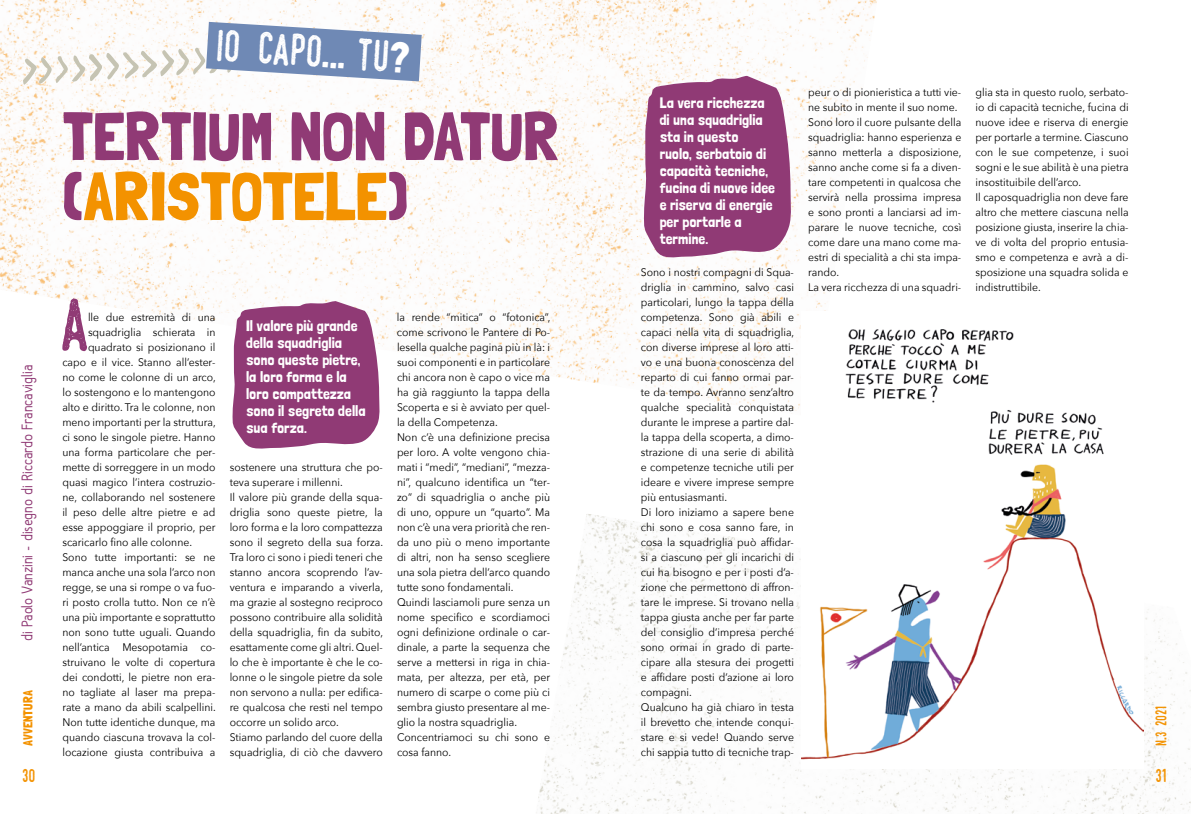
<style>
.page{position:relative;width:1191px;height:814px;background:#fff}
.page>*{position:absolute;margin:0;border:0;box-sizing:border-box;transform-origin:0 0}
.t1{font:72.7px "Swistblnk Monthoers";color:#903a75}
.t2{font:68px/60px "Londrina Solid";letter-spacing:-.015em;color:#903a75}
.t3{font:43.5px "Swistblnk Monthoers";color:#fff}
.t4{font:18px "Swistblnk Monthoers";color:#f39200}
.t5{font:16px "Hallo Sans";letter-spacing:-.005em;color:#903a75}
.t6{font:15px/17px "Londrina Solid";color:#fff}
.t7{font:15px "Swistblnk Monthoers";color:#f39200}
.t8{font:13px "Londrina Solid";color:#f39200}
.t9{font:11px/15px "Avenir Next";color:#000;scale:.95 1}
.s1{font-family:"Londrina Solid"}
.s2{color:#f39200}
</style>
<div class="page">
<img style="left:536px;top:514px;width:655px;height:300px">
<img style="left:0;top:0;width:877px;height:414px">
<svg style="left:23px;top:22px;width:399px;height:63px"></svg>
<img style="left:801px;top:312px;width:342px;height:456px">
<svg style="left:232px;top:301px;width:148px;height:148px;background:#9c4f84"></svg>
<svg style="left:643px;top:76px;width:149px;height:185px;background:#9e5386"></svg>
<h3 class="t3" style="left:217px;top:19px;width:195px;rotate:3deg">io capo<span class="s1">...</span> tu<span class="s1">?</span></h3>
<h2 class="t2" style="left:62px;top:105px;width:500px">TERTIUM NON DATUR (<span class="s2">ARISTOTELE</span>)</h2>
<h3 class="t5" style="left:19px;top:641px;width:278px;rotate:-90deg">di Paolo Vanzini - disegno di Riccardo Francaviglia</h3>
<p class="t8" style="left:20px;top:746px;width:57px;rotate:-90deg">AVVENTURA</p>
<h1 class="t1" style="left:62px;top:280px;width:27px">a</h1>
<p class="t9" style="left:88px;top:309px;width:136px">lle due estremità di una</p>
<p class="t9" style="left:88px;top:324px;width:136px">squadriglia schierata in</p>
<p class="t9" style="left:88px;top:339px;width:136px">quadrato si posizionano il</p>
<p class="t9" style="left:62px;top:354px;width:163px">capo e il vice. Stanno all’ester-</p>
<p class="t9" style="left:62px;top:369px;width:163px">no come le colonne di un arco,</p>
<p class="t9" style="left:62px;top:384px;width:163px">lo sostengono e lo mantengono</p>
<p class="t9" style="left:62px;top:399px;width:163px">alto e diritto. Tra le colonne, non</p>
<p class="t9" style="left:62px;top:414px;width:163px">meno importanti per la struttura,</p>
<p class="t9" style="left:62px;top:429px;width:163px">ci sono le singole pietre. Hanno</p>
<p class="t9" style="left:62px;top:444px;width:163px">una forma particolare che per-</p>
<p class="t9" style="left:62px;top:459px;width:163px">mette di sorreggere in un modo</p>
<p class="t9" style="left:62px;top:474px;width:163px">quasi magico l’intera costruzio-</p>
<p class="t9" style="left:62px;top:489px;width:163px">ne, collaborando nel sostenere</p>
<p class="t9" style="left:62px;top:504px;width:163px">il peso delle altre pietre e ad</p>
<p class="t9" style="left:62px;top:519px;width:163px">esse appoggiare il proprio, per</p>
<p class="t9" style="left:62px;top:534px;width:138px">scaricarlo fino alle colonne.</p>
<p class="t9" style="left:62px;top:549px;width:163px">Sono tutte importanti: se ne</p>
<p class="t9" style="left:62px;top:564px;width:163px">manca anche una sola l’arco non</p>
<p class="t9" style="left:62px;top:579px;width:163px">regge, se una si rompe o va fuo-</p>
<p class="t9" style="left:62px;top:594px;width:163px">ri posto crolla tutto. Non ce n’è</p>
<p class="t9" style="left:62px;top:609px;width:163px">una più importante e soprattutto</p>
<p class="t9" style="left:62px;top:624px;width:163px">non sono tutte uguali. Quando</p>
<p class="t9" style="left:62px;top:639px;width:163px">nell’antica Mesopotamia co-</p>
<p class="t9" style="left:62px;top:654px;width:163px">struivano le volte di copertura</p>
<p class="t9" style="left:62px;top:669px;width:163px">dei condotti, le pietre non era-</p>
<p class="t9" style="left:62px;top:684px;width:163px">no tagliate al laser ma prepa-</p>
<p class="t9" style="left:62px;top:699px;width:163px">rate a mano da abili scalpellini.</p>
<p class="t9" style="left:62px;top:714px;width:163px">Non tutte identiche dunque, ma</p>
<p class="t9" style="left:62px;top:729px;width:163px">quando ciascuna trovava la col-</p>
<p class="t9" style="left:62px;top:744px;width:163px">locazione giusta contribuiva a</p>
<h3 class="t6" style="left:246px;top:317px;width:121px">Il valore più grande della squadriglia sono queste pietre, la loro forma e la loro compattezza sono il segreto della sua forza.</h3>
<p class="t9" style="left:230px;top:459px;width:163px">sostenere una struttura che po&shy;teva superare i millenni.<br>Il valore più grande della squa&shy;driglia sono queste pietre, la loro forma e la loro compattezza sono il segreto della sua forza.<br>Tra loro ci sono i piedi teneri che stanno ancora scoprendo l’av&shy;ventura e imparando a viverla, ma grazie al sostegno reciproco possono contribuire alla solidità della squadriglia, fin da subito, esattamente come gli altri. Quel&shy;lo che è importante è che le co&shy;lonne o le singole pietre da sole non servono a nulla: per edifica&shy;re qualcosa che resti nel tempo occorre un solido arco.<br>Stiamo parlando del cuore della squadriglia, di ciò che davvero</p>
<p class="t9" style="left:397px;top:309px;width:163px">la rende “mitica” o “fotonica”, come scrivono le Pantere di Po&shy;lesella qualche pagina più in là: i suoi componenti e in particolare chi ancora non è capo o vice ma ha già raggiunto la tappa della<br>Scoperta e si è avviato per quel&shy;la della Competenza.<br>Non c’è una definizione precisa per loro. A volte vengono chia&shy;mati i “medi”, “mediani”, “mezza&shy;ni”, qualcuno identifica un “ter&shy;zo” di squadriglia o anche più di uno, oppure un “quarto”. Ma non c’è una vera priorità che ren&shy;da uno più o meno importante di altri, non ha senso scegliere una sola pietra dell’arco quando tutte sono fondamentali.<br>Quindi lasciamoli pure senza un nome specifico e scordiamoci ogni definizione ordinale o car&shy;dinale, a parte la sequenza che serve a mettersi in riga in chia&shy;mata, per altezza, per età, per numero di scarpe o come più ci sembra giusto presentare al me&shy;glio la nostra squadriglia.<br>Concentriamoci su chi sono e cosa fanno.</p>
<h3 class="t6" style="left:659px;top:94px;width:117px">La vera ricchezza di una squadriglia sta in questo<br>ruolo, serbatoio di capacità tecniche, fucina di nuove idee e riserva di energie per portarle a termine.</h3>
<p class="t9" style="left:641px;top:264px;width:163px">Sono i nostri compagni di Squa&shy;driglia in cammino, salvo casi particolari, lungo la tappa della competenza. Sono già abili e capaci nella vita di squadriglia, con diverse imprese al loro atti&shy;vo e una buona conoscenza del reparto di cui fanno ormai par&shy;te da tempo. Avranno senz’altro qualche specialità conquistata durante le imprese a partire dal&shy;la tappa della scoperta, a dimo&shy;strazione di una serie di abilità e competenze tecniche utili per ideare e vivere imprese sempre più entusiasmanti.<br>Di loro iniziamo a sapere bene chi sono e cosa sanno fare, in cosa la squadriglia può affidar&shy;si a ciascuno per gli incarichi di cui ha bisogno e per i posti d’a&shy;zione che permettono di affron&shy;tare le imprese. Si trovano nella tappa giusta anche per far parte del consiglio d’impresa perché sono ormai in grado di parte&shy;cipare alla stesura dei progetti e affidare posti d’azione ai loro compagni.<br>Qualcuno ha già chiaro in testa il brevetto che intende conqui&shy;stare e si vede! Quando serve chi sappia tutto di tecniche trap-</p>
<p class="t9" style="left:808px;top:84px;width:163px">peur o di pionieristica a tutti vie&shy;ne subito in mente il suo nome.<br>Sono loro il cuore pulsante della squadriglia: hanno esperienza e sanno metterla a disposizione, sanno anche come si fa a diven&shy;tare competenti in qualcosa che servirà nella prossima impresa e sono pronti a lanciarsi ad im&shy;parare le nuove tecniche, così come dare una mano come ma&shy;estri di specialità a chi sta impa&shy;rando.<br>La vera ricchezza di una squadri-</p>
<p class="t9" style="left:975px;top:84px;width:163px">glia sta in questo ruolo, serbato&shy;io di capacità tecniche, fucina di nuove idee e riserva di energie per portarle a termine. Ciascuno con le sue competenze, i suoi sogni e le sue abilità è una pietra insostituibile dell’arco.<br>Il caposquadriglia non deve fare altro che mettere ciascuna nella posizione giusta, inserire la chia&shy;ve di volta del proprio entusia&shy;smo e competenza e avrà a di&shy;sposizione una squadra solida e indistruttibile.</p>
<h3 class="t7" style="left:1151px;top:746px;width:42px;rotate:-90deg">n<span class="s1">.</span>3 2021</h3>
<h3 class="t4" style="left:22px;top:764px;width:15px">30</h3>
<h3 class="t4" style="left:1155px;top:764px;width:13px">31</h3>
</div>
